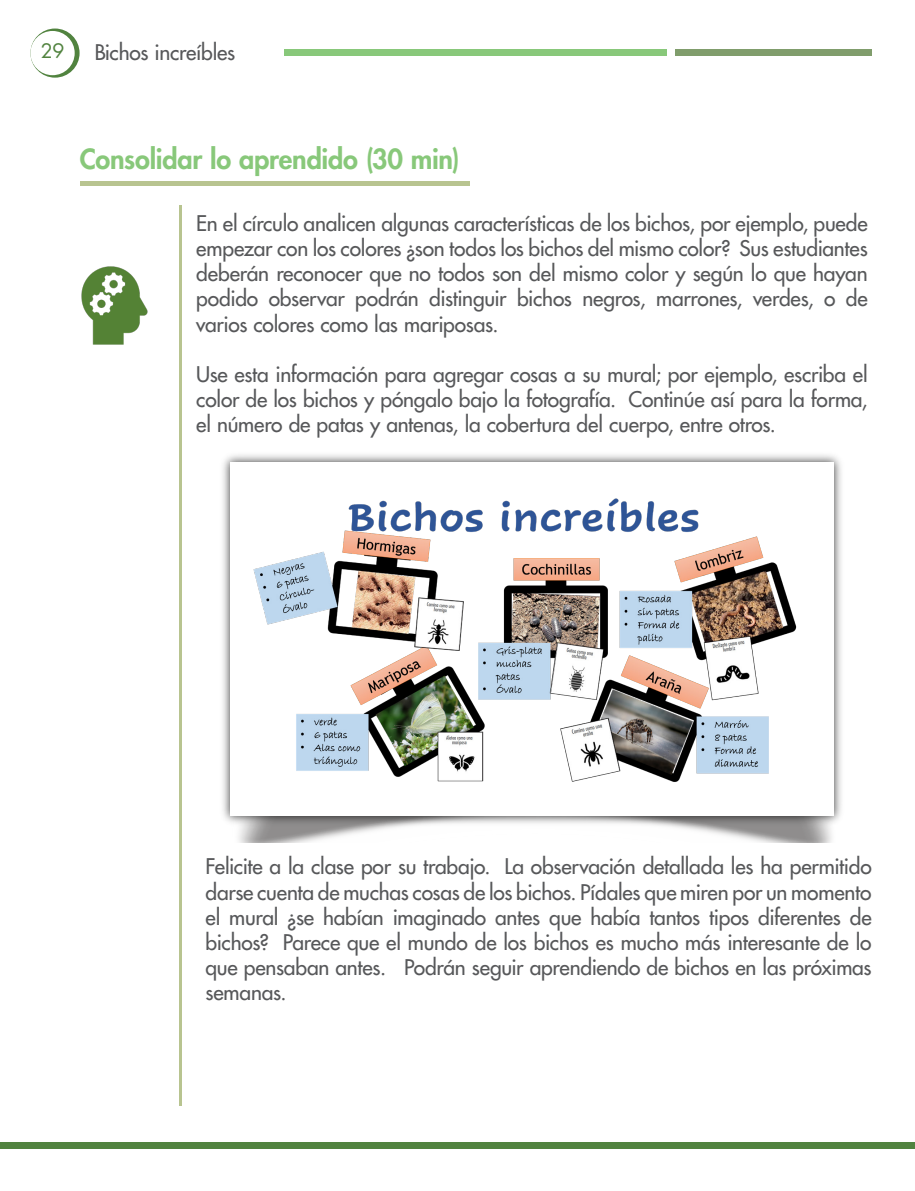
<style>
.page{position:relative;width:915px;height:1191px;background:#fff}
.page>*{position:absolute;margin:0;border:0;box-sizing:border-box;transform-origin:0 0}
.t1{font:800 27px "Futura Std";letter-spacing:-.01em;color:#88c87a}
.t2{font:500 21px/25.2px "Futura Std";letter-spacing:-.01em;color:#57585a;text-align:justify}
.t3{font:19.5px "Futura Std";color:#51833f}
</style>
<div class="page">
<svg style="left:30px;top:29px;width:50px;height:49px"></svg>
<div style="left:30px;top:31px;width:45px;height:44px;background:#fff;border-radius:50%"></div>
<img style="left:222px;top:454px;width:620px;height:375px">
<div style="left:230px;top:462px;width:603px;height:354px;background:#fff"></div>
<div style="left:80px;top:181px;width:389px;height:5px;background:#b8c490"></div>
<img style="left:81px;top:266px;width:67px;height:79px">
<hr style="left:180px;top:205px;width:2px;height:901px;background:#b8c490">
<img style="left:253px;top:498px;width:544px;height:284px">
<div style="left:284px;top:50px;width:382px;height:6px;background:#88c87a"></div>
<div style="left:0;top:1142px;width:914px;height:6px;background:#51833f"></div>
<div style="left:674px;top:50px;width:197px;height:6px;background:#809d6c"></div>
<p class="t3" style="left:40px;top:38px;width:26px">29</p>
<p class="t2" style="left:94px;top:40px;width:143px">Bichos increíbles</p>
<p class="t1" style="left:80px;top:142px;width:381px">Consolidar lo aprendido (30 min)</p>
<p class="t2" style="left:196px;top:210px;width:672px">En el círculo analicen algunas características de los bichos, por ejemplo, puede empezar con los colores ¿son todos los bichos del mismo color? Sus estudiantes deberán reconocer que no todos son del mismo color y según lo que hayan podido observar podrán distinguir bichos negros, marrones, verdes, o de varios colores como las mariposas.</p>
<p class="t2" style="left:196px;top:362px;width:672px">Use esta información para agregar cosas a su mural; por ejemplo, escriba el color de los bichos y póngalo bajo la fotografía. Continúe así para la forma, el número de patas y antenas, la cobertura del cuerpo, entre otros.</p>
<p class="t2" style="left:205px;top:854px;width:667px">Felicite a la clase por su trabajo. La observación detallada les ha permitido darse cuenta de muchas cosas de los bichos. Pídales que miren por un momento el mural ¿se habían imaginado antes que había tantos tipos diferentes de bichos? Parece que el mundo de los bichos es mucho más interesante de lo que pensaban antes. Podrán seguir aprendiendo de bichos en las próximas semanas.</p>
</div>
